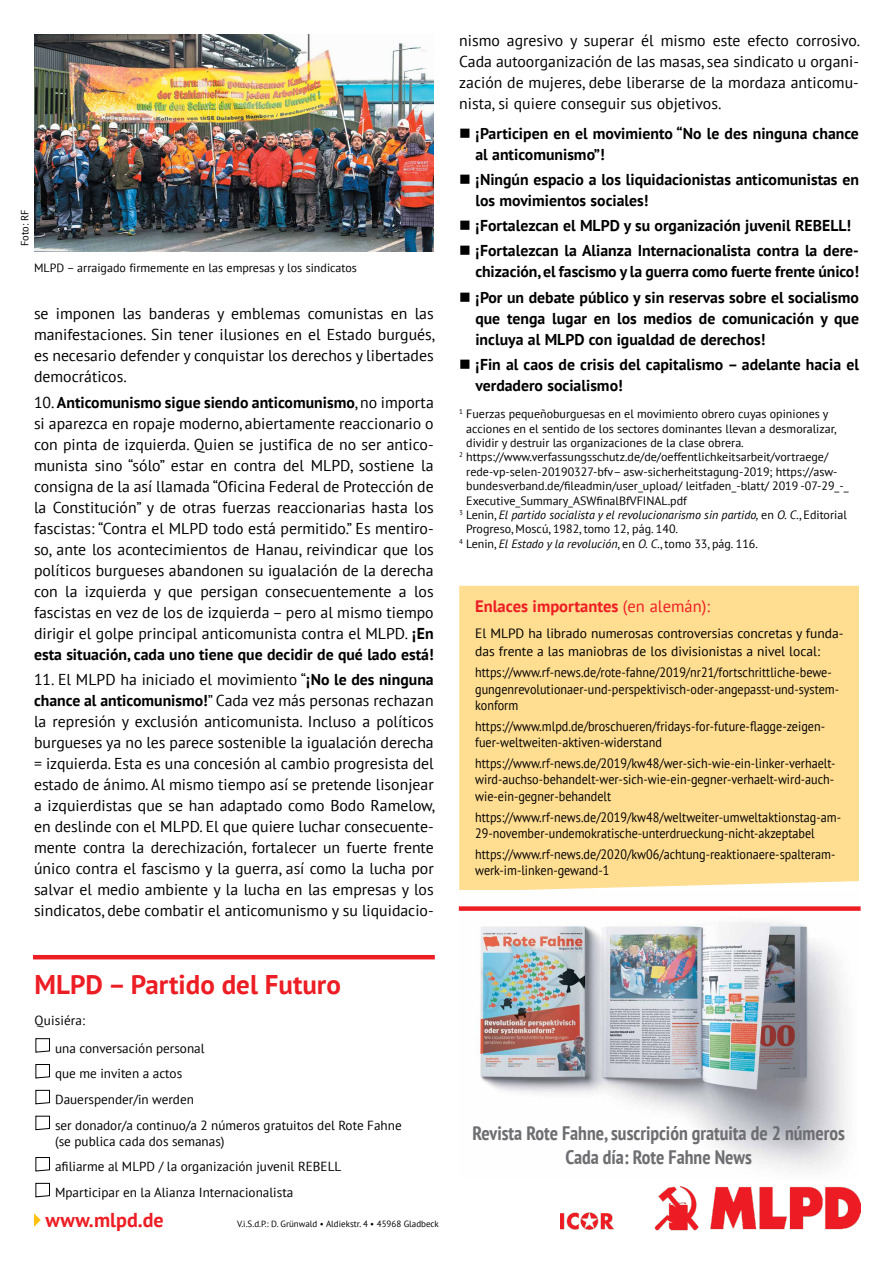
<style>
.page{position:relative;width:893px;height:1263px;background:#fff}
.page>*{position:absolute;margin:0;border:0;box-sizing:border-box;transform-origin:0 0}
.t1{font:700 27px "PT Sans";color:#ed1d24}
.t2{font:700 20.1px "PT Sans";color:#ed1d24}
.t3{font:700 condensed 19.5px/23.9px "PT Sans";color:#6d6e71;text-align:center}
.t4{font:700 16.5px "PT Sans";color:#ed1d24}
.t5{font:15.75px/21px "PT Sans";color:#000;text-align:justify}
.t6{font:700 15.75px/21px "PT Sans";color:#000}
.t7{font:13.5px/16.5px "PT Sans";color:#000;scale:.9 1}
.t8{font:13.5px/18px "PT Sans";color:#000}
.t9{font:13.2px/25.8px "PT Sans";color:#000}
.t10{font:12px "PT Sans";color:#000}
.t11{font:italic 12px "PT Sans";color:#000}
.t12{font:10.5px "PT Sans";color:#000}
.t13{font:9px "PT Sans";color:#000}
.s1{font-weight:700}
.s2{font-style:normal}
.s3{font-style:italic}
.s4{font-weight:400}
</style>
<div class="page">
<div style="left:459px;top:586px;width:400px;height:304px;background:#ffdd91"></div>
<img style="left:479px;top:922px;width:367px;height:248px">
<div style="left:459px;top:906px;width:402px;height:5px;background:#ed1d24"></div>
<hr style="left:33px;top:955px;width:402px;height:4px;background:#ed1d24">
<svg style="left:34px;top:1213px;width:7px;height:14px"></svg>
<img style="left:560px;top:1187px;width:301px;height:44px">
<svg style="left:35px;top:1038px;width:15px;height:15px"></svg>
<svg style="left:35px;top:1064px;width:15px;height:15px"></svg>
<svg style="left:35px;top:1089px;width:15px;height:16px"></svg>
<svg style="left:35px;top:1115px;width:15px;height:15px"></svg>
<svg style="left:35px;top:1157px;width:15px;height:15px"></svg>
<svg style="left:35px;top:1182px;width:15px;height:16px"></svg>
<img style="left:34px;top:34px;width:400px;height:218px">
<p class="t12" style="left:18px;top:246px;width:38px;rotate:-90deg">Foto: RF</p>
<p class="t10" style="left:34px;top:260px;width:324px">MLPD – arraigado firmemente en las empresas y los sindicatos</p>
<p class="t5" style="left:34px;top:303px;width:402px">se imponen las banderas y emblemas comunistas en las manifestaciones. Sin tener ilusiones en el Estado burgués, es necesario defender y conquistar los derechos y libertades democráticos.</p>
<p class="t5" style="left:34px;top:391px;width:401px">10. <span class="s1">Anticomunismo sigue siendo anticomunismo</span>, no importa si aparezca en ropaje moderno, abiertamente reaccionario o con pinta de izquierda. Quien se justifica de no ser antico&shy;munista sino “sólo” estar en contra del MLPD, sostiene la consigna de la así llamada “Oficina Federal de Protección de la Constitución” y de otras fuerzas reaccionarias hasta los fascistas: “Contra el MLPD todo está permitido.” Es mentiro&shy;so, ante los acontecimientos de Hanau, reivindicar que los políticos burgueses abandonen su igualación de la derecha con la izquierda y que persigan consecuentemente a los fascistas en vez de los de izquierda – pero al mismo tiempo dirigir el golpe principal anticomunista contra el MLPD. <span class="s1">¡En esta situación, cada uno tiene que decidir de qué lado está!</span></p>
<p class="t5" style="left:34px;top:668px;width:402px">11. El MLPD ha iniciado el movimiento “<span class="s1">¡No le des ninguna chance al anticomunismo!</span>” Cada vez más personas rechazan la represión y exclusión anticomunista. Incluso a políticos burgueses ya no les parece sostenible la igualación derecha = izquierda. Esta es una concesión al cambio progresista del estado de ánimo. Al mismo tiempo así se pretende lisonjear a izquierdistas que se han adaptado como Bodo Ramelow, en deslinde con el MLPD. El que quiere luchar consecuente&shy;mente contra la derechización, fortalecer un fuerte frente único contra el fascismo y la guerra, así como la lucha por salvar el medio ambiente y la lucha en las empresas y los sindicatos, debe combatir el anticomunismo y su liquidacio-</p>
<p class="t5" style="left:459px;top:30px;width:402px">nismo agresivo y superar él mismo este efecto corrosivo.<br>Cada autoorganización de las masas, sea sindicato u organi&shy;zación de mujeres, debe liberarse de la mordaza anticomu&shy;nista, si quiere conseguir sus objetivos.</p>
<p class="t6" style="left:475px;top:122px;width:385px;text-indent:-16px">■ ¡Participen en el movimiento “No le des ninguna chance al anticomunismo”!</p>
<p class="t6" style="left:475px;top:169px;width:385px;text-indent:-16px">■ ¡Ningún espacio a los liquidacionistas anticomunistas en los movimientos sociales!</p>
<p class="t6" style="left:459px;top:215px;width:393px">■ ¡Fortalezcan el MLPD y su organización juvenil REBELL!</p>
<p class="t6" style="left:459px;top:240px;width:401px;text-align:right">■ ¡Fortalezcan la Alianza Internacionalista contra la dere&shy;chización, el fascismo y la guerra como fuerte frente único!</p>
<p class="t6" style="left:475px;top:286px;width:385px;text-align:justify;text-indent:-16px">■ ¡Por un debate público y sin reservas sobre el socialismo que tenga lugar en los medios de comunicación y que incluya al MLPD con igualdad de derechos!</p>
<p class="t6" style="left:475px;top:353px;width:385px;text-indent:-16px">■ ¡Fin al caos de crisis del capitalismo – adelante hacia el verdadero socialismo!</p>
<p class="t10" style="left:459px;top:406px;width:371px"><sup>1</sup> Fuerzas pequeñoburguesas en el movimiento obrero cuyas opiniones y</p>
<p class="t10" style="left:466px;top:421px;width:372px">acciones en el sentido de los sectores dominantes llevan a desmoralizar,</p>
<p class="t10" style="left:466px;top:435px;width:279px">dividir y destruir las organizaciones de la clase obrera.</p>
<p class="t10" style="left:459px;top:449px;width:370px"><sup>2</sup> https://www.verfassungsschutz.de/de/oeffentlichkeitsarbeit/vortraege/</p>
<p class="t10" style="left:466px;top:464px;width:371px">rede-vp-selen-20190327-bfv– asw-sicherheitstagung-2019; https://asw-</p>
<p class="t10" style="left:466px;top:478px;width:384px">bundesverband.de/fileadmin/user_upload/ leitfaden_-blatt/ 2019 -07-29_-_</p>
<p class="t10" style="left:466px;top:493px;width:222px">Executive_Summary_ASWfinalBfVFINAL.pdf</p>
<p class="t11" style="left:459px;top:507px;width:389px"><sup>3</sup> <span class="s2">Lenin,</span> El partido socialista y el revolucionarismo sin partido, <span class="s2">en</span> O. C.<span class="s2">, Editorial</span></p>
<p class="t10" style="left:466px;top:521px;width:213px">Progreso, Moscú, 1982, tomo 12, pág. 140.</p>
<p class="t10" style="left:459px;top:536px;width:300px"><sup>4</sup> Lenin, <span class="s3">El Estado y la revolución</span>, en <span class="s3">O. C.</span>, tomo 33, pág. 116.</p>
<p class="t4" style="left:475px;top:595px;width:236px">Enlaces importantes <span class="s4">(en alemán):</span></p>
<p class="t8" style="left:475px;top:624px;width:370px">El MLPD ha librado numerosas controversias concretas y funda&shy;das frente a las maniobras de los divisionistas a nivel local:</p>
<p class="t7" style="left:475px;top:664px;width:406px">https://www.rf-news.de/rote-fahne/2019/nr21/fortschrittliche-bewe&shy;gungenrevolutionaer-und-perspektivisch-oder-angepasst-und-system&shy;konform</p>
<p class="t7" style="left:475px;top:717px;width:390px">https://www.mlpd.de/broschueren/fridays-for-future-flagge-zeigen&shy;fuer-weltweiten-aktiven-widerstand</p>
<p class="t7" style="left:475px;top:755px;width:402px">https://www.rf-news.de/2019/kw48/wer-sich-wie-ein-linker-verhaelt&shy;wird-auchso-behandelt-wer-sich-wie-ein-gegner-verhaelt-wird-auch&shy;wie-ein-gegner-behandelt</p>
<p class="t7" style="left:475px;top:808px;width:408px">https://www.rf-news.de/2019/kw48/weltweiter-umweltaktionstag-am-<br>29-november-undemokratische-unterdrueckung-nicht-akzeptabel</p>
<p class="t7" style="left:475px;top:846px;width:400px">https://www.rf-news.de/2020/kw06/achtung-reaktionaere-spalteram&shy;werk-im-linken-gewand-1</p>
<h1 class="t1" style="left:35px;top:967px;width:308px">MLPD – Partido del Futuro</h1>
<p class="t9" style="left:55px;top:1006px;width:151px;line-height:27.8px;text-indent:-20px">Quisiéra:<br>una conversación personal</p>
<p class="t9" style="left:55px;top:1060px;width:348px">que me inviten a actos<br>Dauerspender/in werden<br>ser donador/a continuo/a 2 números gratuitos del Rote Fahne</p>
<p class="t9" style="left:55px;top:1128px;width:288px">(se publica cada dos semanas)<br>afiliarme al MLPD / la organización juvenil REBELL<br>Mparticipar en la Alianza Internacionalista</p>
<p class="t2" style="left:46px;top:1206px;width:120px">www.mlpd.de</p>
<p class="t13" style="left:237px;top:1218px;width:203px">V.i.S.d.P.: D. Grünwald • Aldiekstr. 4 • 45968 Gladbeck</p>
<p class="t3" style="left:472px;top:1120px;width:374px">Revista Rote Fahne, suscripción gratuita de 2 números<br>Cada día: Rote Fahne News</p>
</div>
